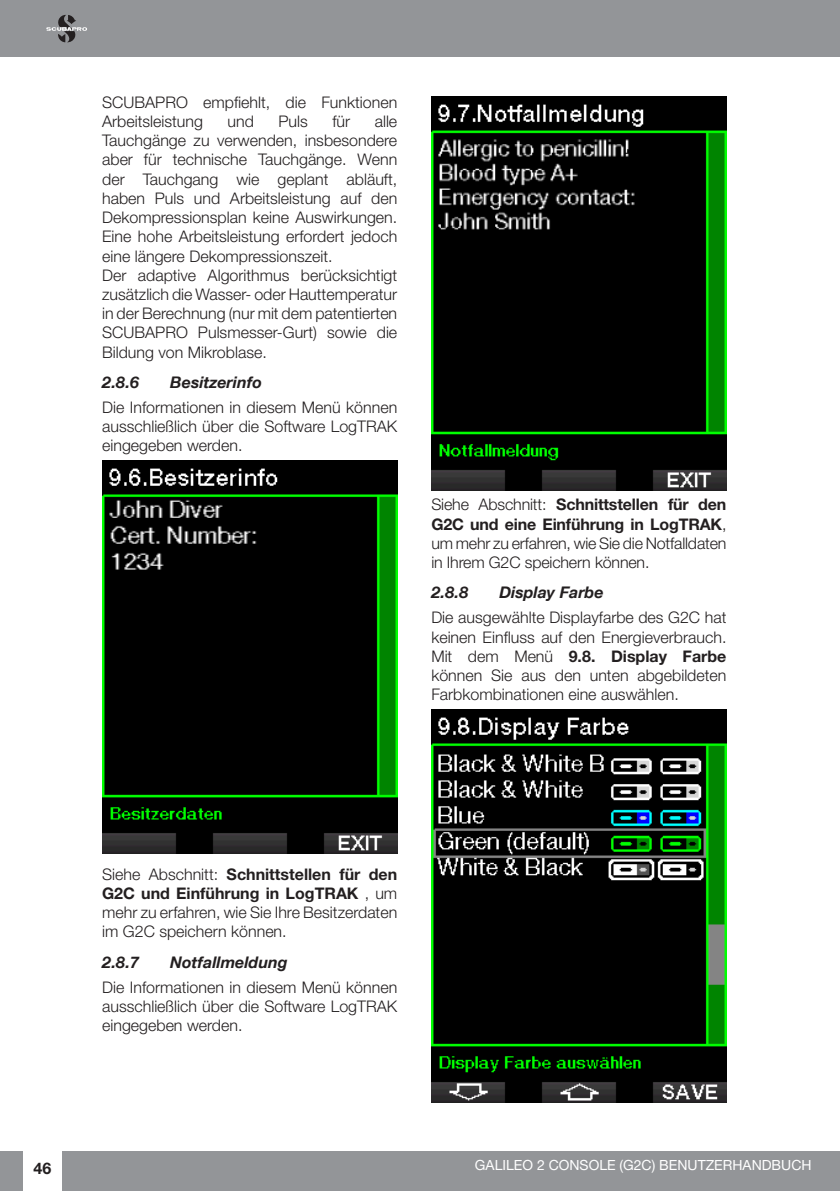
<style>
.page{position:relative;width:840px;height:1191px;background:#fff}
.page>*{position:absolute;margin:0;border:0;box-sizing:border-box;transform-origin:0 0}
.t1{font:300 16px/19.2px "Helvetica Neue LT Std";color:#231f20;text-align:justify}
.t2{font:italic 700 16px "Helvetica Neue LT Com";color:#231f20}
.t3{font:700 16px "Helvetica Neue LT Std";color:#231f20}
.t4{font:14px "Helvetica Neue LT Std";color:#fff}
.s1{font-weight:700}
</style>
<div class="page">
<hr style="left:839px;top:0;width:1px;height:57px;background:#939598">
<div style="left:62px;top:1151px;width:777px;height:40px;background:#939598"></div>
<hr style="left:839px;top:1151px;width:1px;height:40px;background:#939598">
<div style="left:0;top:1151px;width:23px;height:40px;background:#939598"></div>
<div style="left:0;top:0;width:839px;height:57px;background:#939598"></div>
<svg style="left:46px;top:15px;width:41px;height:27px"></svg>
<img style="left:102px;top:460px;width:295px;height:394px">
<img style="left:431px;top:97px;width:295px;height:393px">
<img style="left:431px;top:709px;width:295px;height:393px">
<p class="t1" style="left:102px;top:92px;width:296px">SCUBAPRO empfiehlt, die Funktionen<br>Arbeitsleistung</p>
<p class="t1" style="left:102px;top:111px;width:296px;text-align:left;text-indent:272px">alle Tauchgänge zu verwenden, insbesondere aber für technische Tauchgänge. Wenn der Tauchgang wie geplant abläuft, haben Puls und Arbeitsleistung auf den Dekompressionsplan keine Auswirkungen.<br>Eine hohe Arbeitsleistung erfordert jedoch eine längere Dekompressionszeit.<br>Der adaptive Algorithmus berücksichtigt zusätzlich die Wasser- oder Hauttemperatur in der Berechnung (nur mit dem patentierten SCUBAPRO Pulsmesser-Gurt) sowie die Bildung von Mikroblase.</p>
<p class="t2" style="left:102px;top:372px;width:38px">2.8.6</p>
<p class="t2" style="left:170px;top:372px;width:93px">Besitzerinfo</p>
<p class="t1" style="left:102px;top:397px;width:296px">Die Informationen in diesem Menü können ausschließlich über die Software LogTRAK eingegeben werden.</p>
<p class="t1" style="left:227px;top:111px;width:28px">und</p>
<p class="t1" style="left:278px;top:111px;width:31px">Puls</p>
<p class="t1" style="left:332px;top:111px;width:19px">für</p>
<p class="t1" style="left:431px;top:494px;width:296px">Siehe Abschnitt: <span class="s1">Schnittstellen für den G2C und eine Einführung in LogTRAK</span>, um mehr zu erfahren, wie Sie die Notfalldaten in Ihrem G2C speichern können.</p>
<p class="t2" style="left:431px;top:582px;width:38px">2.8.8</p>
<p class="t2" style="left:499px;top:582px;width:106px">Display Farbe</p>
<p class="t1" style="left:431px;top:608px;width:296px">Die ausgewählte Displayfarbe des G2C hat keinen Einfluss auf den Energieverbrauch.<br>Mit dem Menü <span class="s1">9.8. Display Farbe </span>können Sie aus den unten abgebildeten Farbkombinationen eine auswählen.</p>
<p class="t1" style="left:102px;top:864px;width:296px">Siehe Abschnitt: <span class="s1">Schnittstellen für den G2C und Einführung in LogTRAK</span> , um mehr zu erfahren, wie Sie Ihre Besitzerdaten im G2C speichern können.</p>
<p class="t2" style="left:102px;top:952px;width:38px">2.8.7</p>
<p class="t2" style="left:170px;top:952px;width:119px">Notfallmeldung</p>
<p class="t1" style="left:102px;top:977px;width:296px">Die Informationen in diesem Menü können ausschließlich über die Software LogTRAK eingegeben werden.</p>
<p class="t3" style="left:34px;top:1158px;width:19px">46</p>
<p class="t4" style="left:474px;top:1156px;width:338px">GALILEO 2 CONSOLE (G2C) BENUTZERHANDBUCH</p>
</div>
